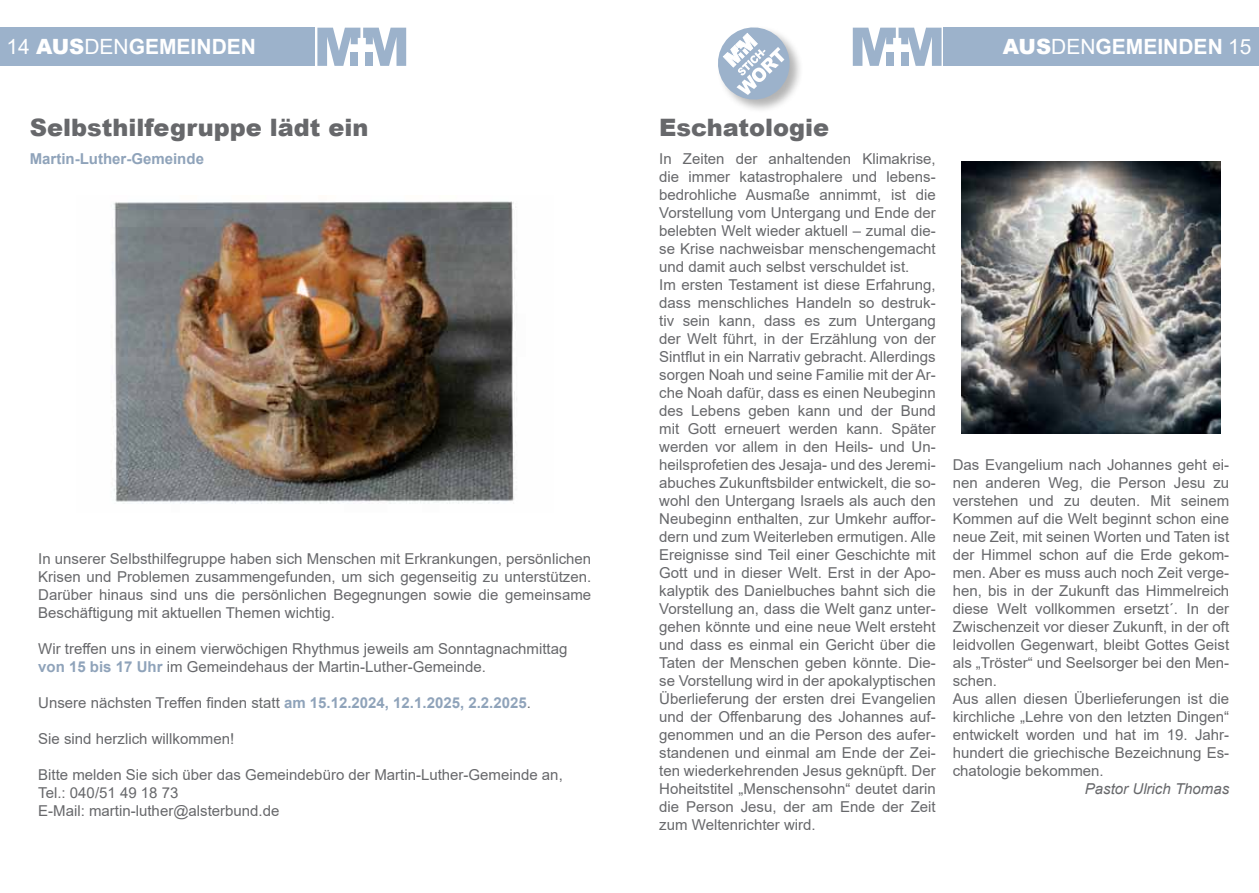
<style>
.page{position:relative;width:1259px;height:893px;background:#fff}
.page>*{position:absolute;margin:0;border:0;box-sizing:border-box;transform-origin:0 0}
.t1{font:900 24px "Arial";color:#67686b}
.t2{font:700 21px "Arial";color:#fff}
.t3{font:15px/18px "Arial";color:#67686b}
.t4{font:700 15px "Arial";color:#8fa3ba}
.t5{font:italic 15px "Arial";color:#67686b}
.s1{font-weight:400}
.s2{font-weight:900}
.s3{font-weight:700;color:#8fa3ba}
</style>
<div class="page">
<div style="left:0;top:28px;width:315px;height:38px;background:#9cb2cb"></div>
<div style="left:944px;top:28px;width:315px;height:38px;background:#9cb2cb"></div>
<svg style="left:317px;top:28px;width:89px;height:38px"></svg>
<div style="left:366px;top:52px;width:7px;height:14px;background:#9cb2cb"></div>
<svg style="left:853px;top:28px;width:88px;height:38px"></svg>
<div style="left:901px;top:52px;width:7px;height:14px;background:#9cb2cb"></div>
<img style="left:112px;top:201px;width:405px;height:303px">
<div style="left:716px;top:25px;width:88px;height:88px;background:#000;opacity:.3"></div>
<svg style="left:716px;top:25px;width:77px;height:78px"></svg>
<img style="left:961px;top:162px;width:259px;height:272px">
<h2 class="t2" style="left:6px;top:32px;width:235px"><span class="s1">14</span> <span class="s2">AUS</span><span class="s1">DEN</span>GEMEINDEN</h2>
<h2 class="t2" style="left:1003px;top:32px;width:250px"><span class="s2">AUS</span><span class="s1">DEN</span>GEMEINDEN <span class="s1">15</span></h2>
<h1 class="t1" style="left:30px;top:110px;width:340px">Selbsthilfegruppe lädt ein</h1>
<p class="t4" style="left:30px;top:148px;width:176px">Martin-Luther-Gemeinde</p>
<p class="t3" style="left:38px;top:549px;width:554px;text-align:justify">In unserer Selbsthilfegruppe haben sich Menschen mit Erkrankungen, persönlichen Krisen und Problemen zusammengefunden, um sich gegenseitig zu unterstützen.<br>Darüber hinaus sind uns die persönlichen Begegnungen sowie die gemeinsame Beschäftigung mit aktuellen Themen wichtig.</p>
<p class="t3" style="left:38px;top:639px;width:531px">Wir treffen uns in einem vierwöchigen Rhythmus jeweils am Sonntagnachmittag <span class="s3">von 15 bis 17 Uhr</span> im Gemeindehaus der Martin-Luther-Gemeinde.</p>
<p class="t3" style="left:38px;top:693px;width:494px">Unsere nächsten Treffen finden statt <span class="s3">am 15.12.2024, 12.1.2025, 2.2.2025</span>.</p>
<p class="t3" style="left:38px;top:729px;width:197px">Sie sind herzlich willkommen!</p>
<p class="t3" style="left:38px;top:765px;width:526px">Bitte melden Sie sich über das Gemeindebüro der Martin-Luther-Gemeinde an,<br>Tel.: 040/51 49 18 73<br>E-Mail: martin-luther@alsterbund.de</p>
<h1 class="t1" style="left:659px;top:110px;width:171px">Eschatologie</h1>
<p class="t3" style="left:659px;top:150px;width:278px">In Zeiten der anhaltenden Klimakrise, die immer katastrophalere und lebens&shy;bedrohliche Ausmaße annimmt, ist die Vorstellung vom Untergang und Ende der belebten Welt wieder aktuell – zumal die&shy;se Krise nachweisbar menschengemacht und damit auch selbst verschuldet ist.<br>Im ersten Testament ist diese Erfahrung, dass menschliches Handeln so destruk&shy;tiv sein kann, dass es zum Untergang der Welt führt, in der Erzählung von der Sintflut in ein Narrativ gebracht. Allerdings sorgen Noah und seine Familie mit der Ar&shy;che Noah dafür, dass es einen Neubeginn des Lebens geben kann und der Bund mit Gott erneuert werden kann. Später werden vor allem in den Heils- und Un&shy;heilsprofetien des Jesaja- und des Jeremi&shy;abuches Zukunftsbilder entwickelt, die so&shy;wohl den Untergang Israels als auch den Neubeginn enthalten, zur Umkehr auffor&shy;dern und zum Weiterleben ermutigen. Alle Ereignisse sind Teil einer Geschichte mit Gott und in dieser Welt. Erst in der Apo&shy;kalyptik des Danielbuches bahnt sich die Vorstellung an, dass die Welt ganz unter&shy;gehen könnte und eine neue Welt ersteht und dass es einmal ein Gericht über die Taten der Menschen geben könnte. Die&shy;se Vorstellung wird in der apokalyptischen Überlieferung der ersten drei Evangelien und der Offenbarung des Johannes auf&shy;genommen und an die Person des aufer&shy;standenen und einmal am Ende der Zei&shy;ten wiederkehrenden Jesus geknüpft. Der Hoheitstitel „Menschensohn“ deutet darin die Person Jesu, der am Ende der Zeit zum Weltenrichter wird.</p>
<p class="t3" style="left:952px;top:456px;width:278px">Das Evangelium nach Johannes geht ei&shy;nen anderen Weg, die Person Jesu zu verstehen und zu deuten. Mit seinem Kommen auf die Welt beginnt schon eine neue Zeit, mit seinen Worten und Taten ist der Himmel schon auf die Erde gekom&shy;men. Aber es muss auch noch Zeit verge&shy;hen, bis in der Zukunft das Himmelreich diese Welt vollkommen ersetzt´. In der Zwischenzeit vor dieser Zukunft, in der oft leidvollen Gegenwart, bleibt Gottes Geist als „Tröster“ und Seelsorger bei den Men&shy;schen.<br>Aus allen diesen Überlieferungen ist die kirchliche „Lehre von den letzten Dingen“ entwickelt worden und hat im 19. Jahr&shy;hundert die griechische Bezeichnung Es&shy;chatologie bekommen.</p>
<p class="t5" style="left:1085px;top:779px;width:146px">Pastor Ulrich Thomas</p>
</div>
